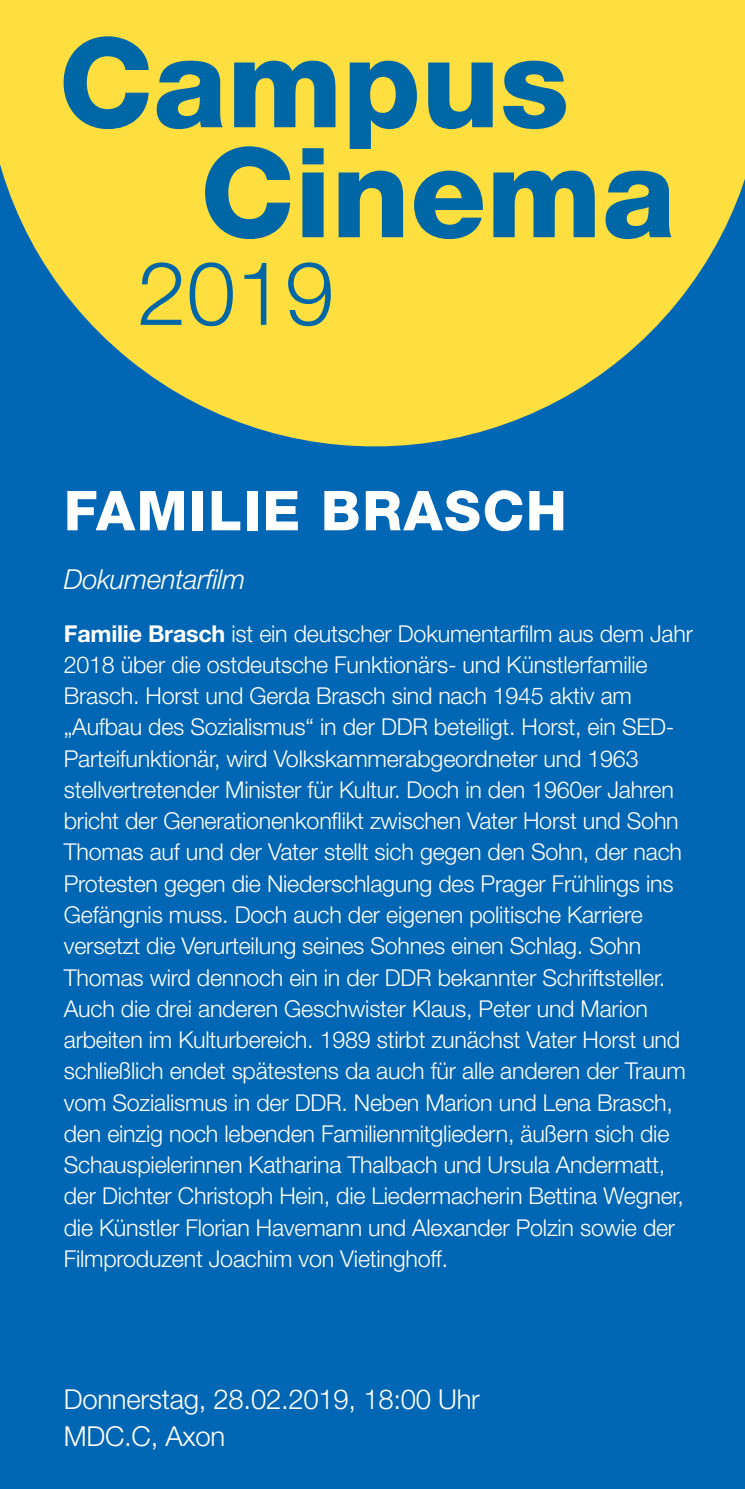
<style>
.page{position:relative;width:745px;height:1489px;background:#fff}
.page>*{position:absolute;margin:0;border:0;box-sizing:border-box;transform-origin:0 0}
.t1{font:800 124.75px/110px "Helvetica Neue LT Pro";color:#0067a7}
.t2{font:300 88.5px "Helvetica Neue LT Pro";color:#0067a7}
.t3{font:800 55px "Helvetica Neue LT Pro";letter-spacing:.03em;color:#fff}
.t4{font:300 27.5px/37.5px "Helvetica Neue LT Pro";letter-spacing:-.01em;color:#fff}
.t5{font:italic 300 27.5px "Helvetica Neue LT Pro";letter-spacing:-.01em;color:#fff}
.t6{font:300 23.25px/31.2px "Helvetica Neue LT Pro";letter-spacing:-.01em;color:#fff}
.s1{font-weight:700}
</style>
<div class="page">
<div style="left:0;top:0;width:744px;height:1488px;background:#0166b3"></div>
<svg style="left:0;top:0;width:744px;height:447px;fill:#ffdf3f"></svg>
<h1 class="t1" style="left:200px;top:27px;width:477px;text-indent:-141px">Campus<br>Cinema</h1>
<h2 class="t2" style="left:137px;top:239px;width:198px">2019</h2>
<h3 class="t3" style="left:64px;top:478px;width:504px">FAMILIE BRASCH</h3>
<p class="t5" style="left:64px;top:563px;width:183px">Dokumentarfilm</p>
<p class="t6" style="left:64px;top:617px;width:630px"><span class="s1">Familie Brasch</span> ist ein deutscher Dokumentarfilm aus dem Jahr 2018 über die ostdeutsche Funktionärs- und Künstlerfamilie Brasch. Horst und Gerda Brasch sind nach 1945 aktiv am „Aufbau des Sozialismus“ in der DDR beteiligt. Horst, ein SED-Parteifunktionär, wird Volkskammerabgeordneter und 1963 stellvertretender Minister für Kultur. Doch in den 1960er Jahren bricht der Generationenkonflikt zwischen Vater Horst und Sohn Thomas auf und der Vater stellt sich gegen den Sohn, der nach Protesten gegen die Niederschlagung des Prager Frühlings ins Gefängnis muss. Doch auch der eigenen politische Karriere versetzt die Verurteilung seines Sohnes einen Schlag. Sohn Thomas wird dennoch ein in der DDR bekannter Schriftsteller.<br>Auch die drei anderen Geschwister Klaus, Peter und Marion arbeiten im Kulturbereich. 1989 stirbt zunächst Vater Horst und schließlich endet spätestens da auch für alle anderen der Traum vom Sozialismus in der DDR. Neben Marion und Lena Brasch, den einzig noch lebenden Familienmitgliedern, äußern sich die Schauspielerinnen Katharina Thalbach und Ursula Andermatt, der Dichter Christoph Hein, die Liedermacherin Bettina Wegner, die Künstler Florian Havemann und Alexander Polzin sowie der Filmproduzent Joachim von Vietinghoff.</p>
<p class="t4" style="left:64px;top:1379px;width:417px">Donnerstag, 28.02.2019, 18:00 Uhr<br>MDC.C, Axon</p>
</div>
